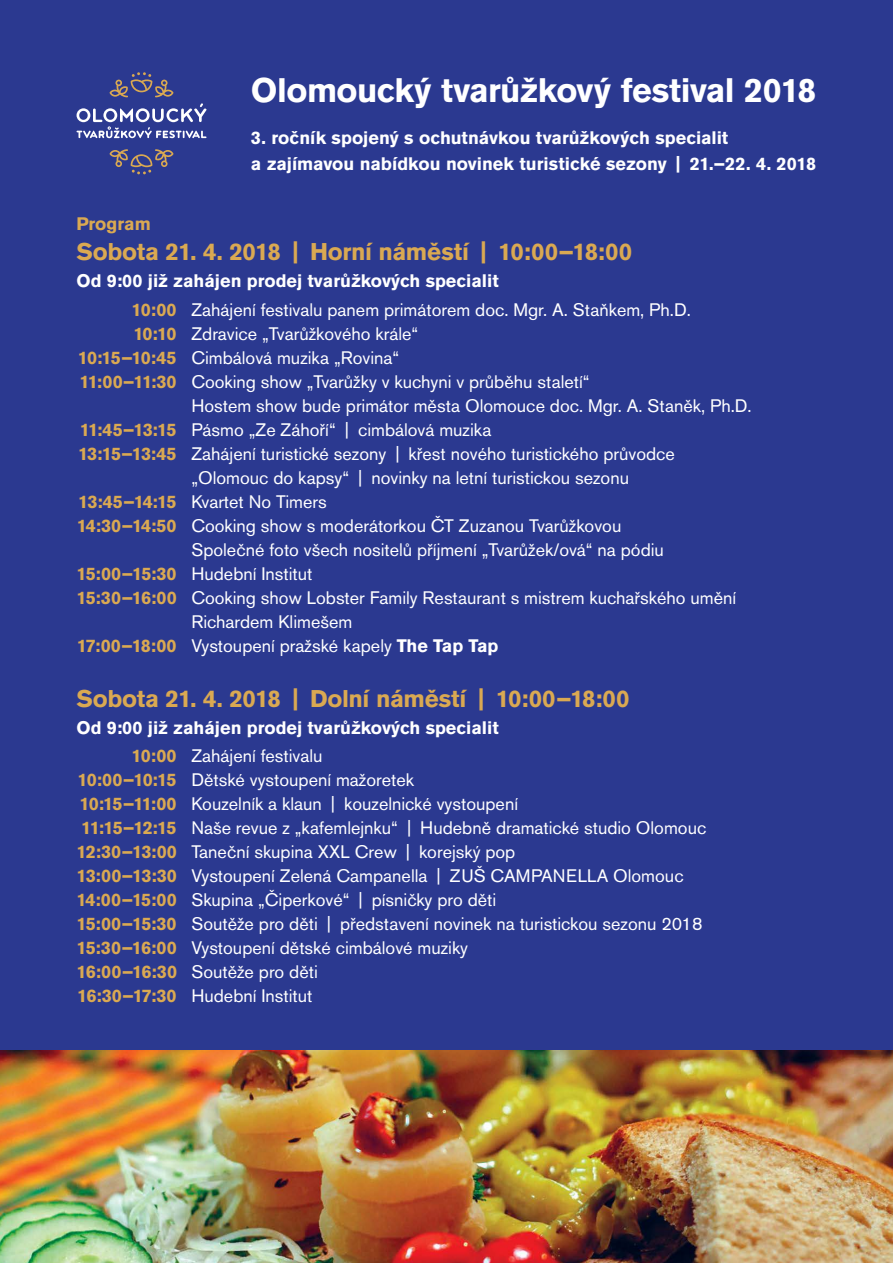
<style>
.page{position:relative;width:893px;height:1263px;background:#fff}
.page>*{position:absolute;margin:0;border:0;box-sizing:border-box;transform-origin:0 0}
.t1{font:700 33.75px "Akzidenz Grotesk Pro";letter-spacing:-.015em;color:#fff}
.t2{font:700 24px "Akzidenz Grotesk Pro";letter-spacing:-.015em;color:#daa952}
.t3{font:18px/24px "Akzidenz Grotesk Pro";color:#fff}
.t4{font:700 18px/28.2px "Akzidenz Grotesk Pro";color:#fff}
.t5{font:700 18px "Akzidenz Grotesk Pro";color:#daa952}
.s1{font-weight:700}
.s2{font-weight:700;color:#daa952}
.s3{color:#daa952}
.s4{font-weight:400}
</style>
<div class="page">
<div style="left:0;top:0;width:893px;height:1050px;background:#2b3990"></div>
<img style="left:0;top:1050px;width:893px;height:213px">
<svg style="left:77px;top:103px;width:129px;height:35px"></svg>
<svg style="left:110px;top:72px;width:63px;height:25px"></svg>
<svg style="left:110px;top:149px;width:63px;height:25px"></svg>
<h1 class="t1" style="left:251px;top:68px;width:567px">Olomoucký tvarůžkový festival 2018</h1>
<p class="t4" style="left:251px;top:125px;width:567px;line-height:25.5px">3. ročník spojený s ochutnávkou tvarůžkových specialit<br>a zajímavou nabídkou novinek turistické sezony | 21.–22. 4. 2018</p>
<p class="t5" style="left:77px;top:212px;width:76px">Program</p>
<h2 class="t2" style="left:77px;top:236px;width:557px">Sobota 21. 4. 2018 | Horní náměstí | 10:00–18:00</h2>
<p class="t3" style="left:132px;top:267px;width:561px;line-height:28.2px;text-indent:-55px"><span class="s1">Od 9:00 již zahájen prodej tvarůžkových specialit<br></span><span class="s2">10:00</span> Zahájení festivalu panem primátorem doc. Mgr. A. Staňkem, Ph.D.</p>
<p class="t3" style="left:133px;top:321px;width:286px"><span class="s2">10:10</span> Zdravice „Tvarůžkového krále“</p>
<p class="t3" style="left:78px;top:345px;width:323px"><span class="s2">10:15–10:45</span> Cimbálová muzika „Rovina“</p>
<p class="t3" style="left:79px;top:369px;width:512px"><span class="s2">11:00–11:30</span> Cooking show „Tvarůžky v kuchyni v průběhu staletí“</p>
<p class="t3" style="left:191px;top:393px;width:562px">Hostem show bude primátor města Olomouce doc. Mgr. A. Staněk, Ph.D.</p>
<p class="t3" style="left:80px;top:417px;width:413px"><span class="s2">11:45–13:15</span> Pásmo „Ze Záhoří“ | cimbálová muzika</p>
<p class="t3" style="left:78px;top:441px;width:598px"><span class="s2">13:15–13:45</span> Zahájení turistické sezony | křest nového turistického průvodce</p>
<p class="t3" style="left:191px;top:465px;width:439px">„Olomouc do kapsy“ | novinky na letní turistickou sezonu</p>
<p class="t3" style="left:78px;top:489px;width:250px"><span class="s2">13:45–14:15</span> Kvartet No Timers</p>
<p class="t3" style="left:77px;top:513px;width:546px"><span class="s2">14:30–14:50</span> Cooking show s moderátorkou ČT Zuzanou Tvarůžkovou</p>
<p class="t3" style="left:191px;top:537px;width:474px">Společné foto všech nositelů příjmení „Tvarůžek/ová“ na pódiu</p>
<p class="t3" style="left:77px;top:561px;width:237px"><span class="s2">15:00–15:30</span> Hudební Institut</p>
<p class="t3" style="left:77px;top:585px;width:661px"><span class="s2">15:30–16:00</span> Cooking show Lobster Family Restaurant s mistrem kuchařského umění</p>
<p class="t3" style="left:191px;top:609px;width:162px">Richardem Klimešem</p>
<p class="t3" style="left:77px;top:633px;width:423px"><span class="s2">17:00–18:00</span> Vystoupení pražské kapely <span class="s1">The Tap Tap</span></p>
<h2 class="t2" style="left:77px;top:683px;width:555px">Sobota 21. 4. 2018 | Dolní náměstí | 10:00–18:00</h2>
<p class="t4" style="left:132px;top:714px;width:369px;text-indent:-55px">Od 9:00 již zahájen prodej tvarůžkových specialit<br><span class="s3">10:00</span> <span class="s4">Zahájení festivalu</span></p>
<p class="t3" style="left:77px;top:768px;width:631px"><span class="s2">10:00–10:15</span> Dětské vystoupení mažoretek<br><span class="s2">10:15–11:00</span> Kouzelník a klaun | kouzelnické vystoupení<br><span class="s2">11:15–12:15</span> Naše revue z „kafemlejnku“ | Hudebně dramatické studio Olomouc <span class="s2">12:30–13:00</span> Taneční skupina XXL Crew | korejský pop<br><span class="s2">13:00–13:30</span> Vystoupení Zelená Campanella | ZUŠ CAMPANELLA Olomouc <span class="s2">14:00–15:00</span> Skupina „Čiperkové“ | písničky pro děti<br><span class="s2">15:00–15:30</span> Soutěže pro děti | představení novinek na turistickou sezonu 2018<br><span class="s2">15:30–16:00</span> Vystoupení dětské cimbálové muziky<br><span class="s2">16:00–16:30</span> Soutěže pro děti<br><span class="s2">16:30–17:30</span> Hudební Institut</p>
</div>
